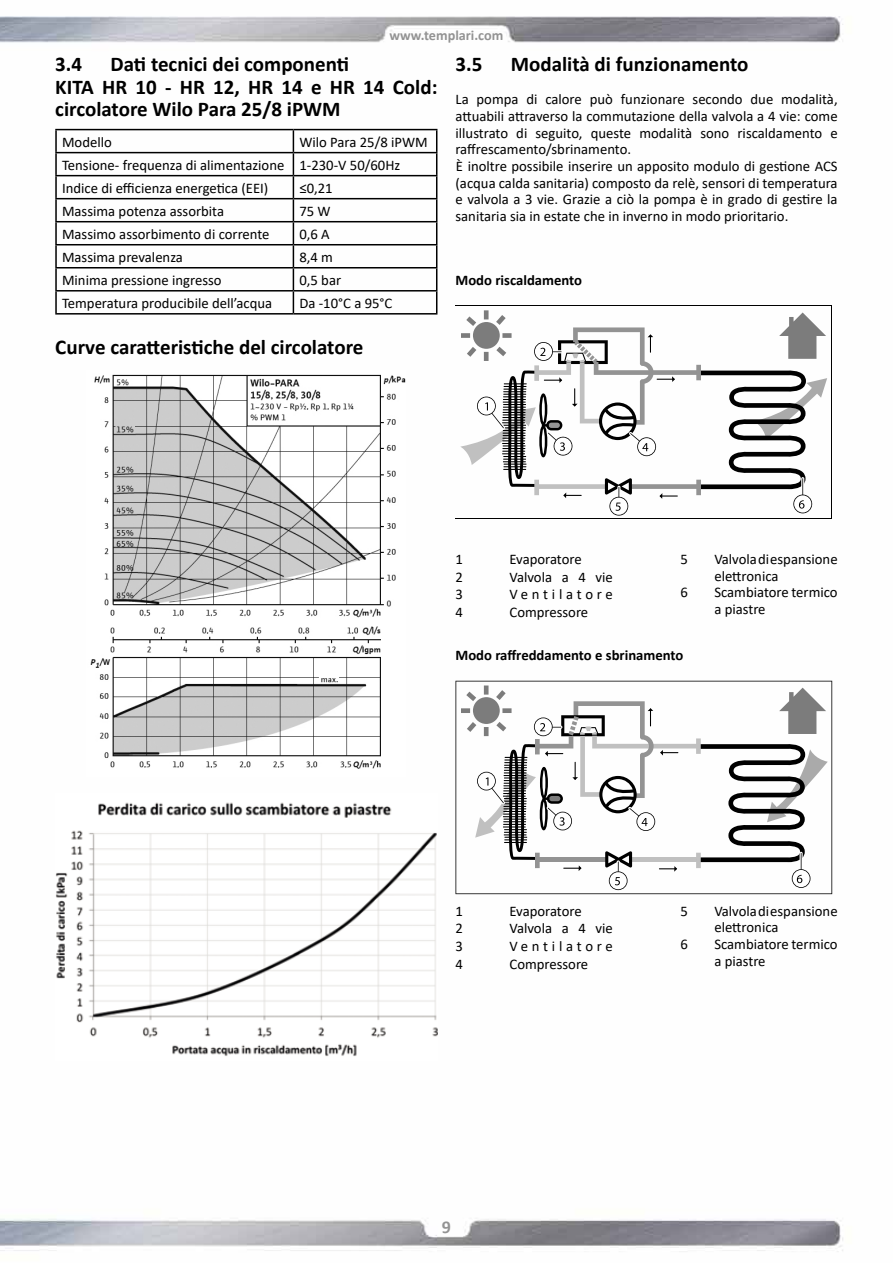
<style>
.page{position:relative;width:893px;height:1263px;background:#fff}
.page>*{position:absolute;margin:0;border:0;box-sizing:border-box;transform-origin:0 0}
.t1{font:700 21px/22.5px "Calibri";color:#000}
.t2{font:700 18px "Calibri";color:#939393}
.t3{font:14.7px/16.6px "Calibri";color:#000}
.t4{font:700 14.7px "Calibri";color:#000}
.t5{font:700 14.25px "Calibri";color:#939393}
</style>
<div class="page">
<img style="left:0;top:16px;width:843px;height:1236px">
<hr style="left:55px;top:129px;width:238px;height:1px;background:#000">
<hr style="left:55px;top:130px;width:2px;height:22px;background:#000">
<hr style="left:293px;top:129px;width:144px;height:1px;background:#000">
<hr style="left:55px;top:152px;width:238px;height:1px;background:#000">
<hr style="left:55px;top:153px;width:2px;height:22px;background:#000">
<hr style="left:293px;top:152px;width:144px;height:1px;background:#000">
<hr style="left:55px;top:175px;width:238px;height:1px;background:#000">
<hr style="left:55px;top:176px;width:2px;height:22px;background:#000">
<hr style="left:293px;top:175px;width:144px;height:1px;background:#000">
<hr style="left:55px;top:198px;width:238px;height:1px;background:#000">
<hr style="left:55px;top:199px;width:2px;height:22px;background:#000">
<hr style="left:293px;top:198px;width:144px;height:1px;background:#000">
<hr style="left:55px;top:221px;width:238px;height:1px;background:#000">
<hr style="left:55px;top:222px;width:2px;height:22px;background:#000">
<hr style="left:293px;top:221px;width:144px;height:1px;background:#000">
<hr style="left:55px;top:244px;width:238px;height:1px;background:#000">
<hr style="left:55px;top:245px;width:2px;height:22px;background:#000">
<hr style="left:293px;top:244px;width:144px;height:1px;background:#000">
<hr style="left:55px;top:267px;width:238px;height:1px;background:#000">
<hr style="left:55px;top:268px;width:2px;height:22px;background:#000">
<hr style="left:293px;top:267px;width:144px;height:1px;background:#000">
<hr style="left:55px;top:290px;width:238px;height:2px;background:#000">
<hr style="left:55px;top:292px;width:2px;height:21px;background:#000">
<hr style="left:293px;top:290px;width:144px;height:2px;background:#000">
<svg style="left:293px;top:130px;width:1px;height:183px"></svg>
<svg style="left:436px;top:130px;width:1px;height:183px"></svg>
<hr style="left:55px;top:313px;width:238px;height:2px;background:#000">
<hr style="left:293px;top:313px;width:144px;height:2px;background:#000">
<img style="left:87px;top:370px;width:319px;height:407px">
<img style="left:55px;top:793px;width:382px;height:267px">
<hr style="left:455px;top:306px;width:377px;height:1px;background:#000">
<svg style="left:460px;top:310px;width:367px;height:206px"></svg>
<hr style="left:831px;top:306px;width:1px;height:213px;background:#000">
<hr style="left:455px;top:518px;width:377px;height:1px;background:#000">
<svg style="left:455px;top:681px;width:377px;height:213px"></svg>
<p class="t5" style="left:390px;top:25px;width:115px">www.templari.com</p>
<h1 class="t1" style="left:55px;top:53px;width:384px;text-indent:55px">Dati tecnici dei componenti<br>KITA HR 10 - HR 12, HR 14 e HR 14 Cold: circolatore Wilo Para 25/8 iPWM</h1>
<p class="t3" style="left:62px;top:133px;width:51px">Modello</p>
<h1 class="t1" style="left:55px;top:53px;width:28px">3.4</h1>
<p class="t3" style="left:62px;top:130px;width:367px;line-height:23px;text-indent:237px">Wilo Para 25/8 iPWM<br>Tensione- frequenza di alimentazione 1-230-V 50/60Hz<br>Indice di efficienza energetica (EEI)</p>
<p class="t3" style="left:299px;top:179px;width:35px">≤0,21</p>
<p class="t3" style="left:62px;top:202px;width:164px">Massima potenza assorbita</p>
<p class="t3" style="left:299px;top:202px;width:33px">75 W</p>
<p class="t3" style="left:62px;top:225px;width:209px">Massimo assorbimento di corrente</p>
<p class="t3" style="left:299px;top:225px;width:32px">0,6 A</p>
<p class="t3" style="left:62px;top:248px;width:122px">Massima prevalenza</p>
<p class="t3" style="left:299px;top:248px;width:35px">8,4 m</p>
<p class="t3" style="left:62px;top:271px;width:161px">Minima pressione ingresso</p>
<p class="t3" style="left:299px;top:271px;width:43px">0,5 bar</p>
<p class="t3" style="left:62px;top:294px;width:212px">Temperatura producibile dell’acqua</p>
<p class="t3" style="left:299px;top:294px;width:95px">Da -10°C a 95°C</p>
<h1 class="t1" style="left:55px;top:335px;width:310px">Curve caratteristiche del circolatore</h1>
<h1 class="t1" style="left:455px;top:53px;width:28px">3.5</h1>
<h1 class="t1" style="left:511px;top:53px;width:239px">Modalità di funzionamento</h1>
<p class="t3" style="left:455px;top:91px;width:384px">La pompa di calore può funzionare secondo due modalità, attuabili attraverso la commutazione della valvola a 4 vie: come illustrato di seguito, queste modalità sono riscaldamento e raffrescamento/sbrinamento.<br>È inoltre possibile inserire un apposito modulo di gestione ACS (acqua calda sanitaria) composto da relè, sensori di temperatura e valvola a 3 vie. Grazie a ciò la pompa è in grado di gestire la sanitaria sia in estate che in inverno in modo prioritario.</p>
<p class="t4" style="left:455px;top:269px;width:128px">Modo riscaldamento</p>
<p class="t3" style="left:680px;top:550px;width:9px">5</p>
<p class="t3" style="left:714px;top:550px;width:125px">Valvola di espansione elettronica</p>
<p class="t3" style="left:680px;top:584px;width:9px">6</p>
<p class="t3" style="left:714px;top:584px;width:125px">Scambiatore termico a piastre</p>
<p class="t4" style="left:455px;top:644px;width:229px">Modo raffreddamento e sbrinamento</p>
<p class="t3" style="left:455px;top:550px;width:9px">1</p>
<p class="t3" style="left:509px;top:550px;width:74px">Evaporatore</p>
<p class="t3" style="left:455px;top:568px;width:9px">2</p>
<p class="t3" style="left:509px;top:568px;width:105px">Valvola a 4 vie</p>
<p class="t3" style="left:455px;top:586px;width:9px">3</p>
<p class="t3" style="left:509px;top:586px;width:105px">Ventilatore</p>
<p class="t3" style="left:455px;top:603px;width:9px">4</p>
<p class="t3" style="left:509px;top:603px;width:80px">Compressore</p>
<p class="t3" style="left:455px;top:902px;width:9px">1</p>
<p class="t3" style="left:509px;top:902px;width:74px">Evaporatore</p>
<p class="t3" style="left:455px;top:920px;width:9px">2</p>
<p class="t3" style="left:509px;top:920px;width:105px">Valvola a 4 vie</p>
<p class="t3" style="left:455px;top:937px;width:9px">3</p>
<p class="t3" style="left:509px;top:937px;width:105px">Ventilatore</p>
<p class="t3" style="left:455px;top:955px;width:9px">4</p>
<p class="t3" style="left:509px;top:955px;width:80px">Compressore</p>
<p class="t3" style="left:680px;top:902px;width:9px">5</p>
<p class="t3" style="left:714px;top:902px;width:125px">Valvola di espansione elettronica</p>
<p class="t3" style="left:680px;top:935px;width:9px">6</p>
<p class="t3" style="left:714px;top:935px;width:125px">Scambiatore termico a piastre</p>
<p class="t2" style="left:442px;top:1214px;width:11px">9</p>
</div>
